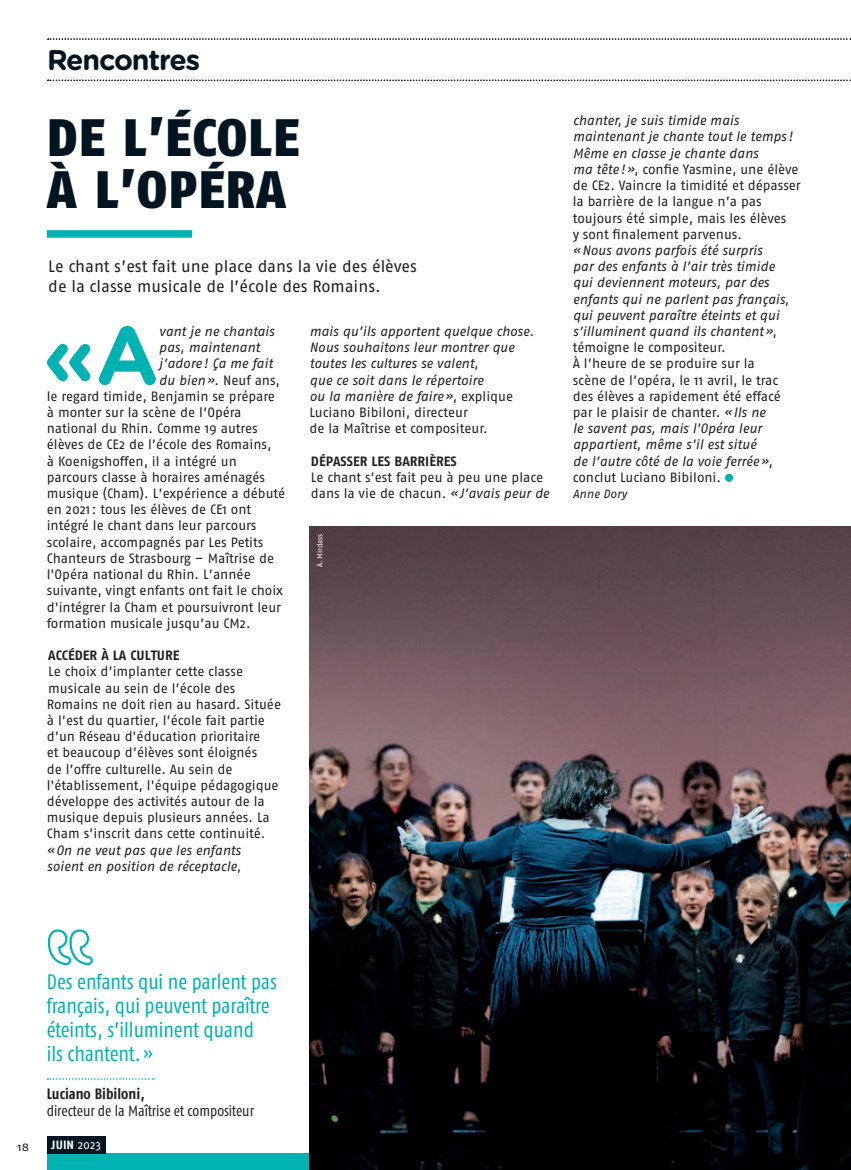
<style>
.page{position:relative;width:851px;height:1170px;background:#fff}
.page>*{position:absolute;margin:0;border:0;box-sizing:border-box;transform-origin:0 0}
.t1{font:700 82.35px "Gotham Rounded";color:#00b2b2}
.t2{font:900 52.5px/52.5px "Fago No";letter-spacing:.02em;color:#001522;scale:.95 1}
.t3{font:700 28.5px "Gotham Rounded";letter-spacing:-.04em;color:#001522}
.t4{font:21px/24px "Fago Co";color:#00b2b2}
.t5{font:16.5px/19.8px "Fago No";color:#231f20}
.t6{font:15px "Fago Co";letter-spacing:-.005em;color:#231f20}
.t7{font:700 15px "Fago Co";color:#231f20}
.t8{font:13.5px/16.2px "Fago No";color:#231f20}
.t9{font:italic 13.5px/16.2px "Fago No";color:#231f20}
.t10{font:700 13.5px "Fago No";color:#231f20}
.t11{font:700 12px "Fago No";color:#fff}
.t12{font:italic 12px "Fago No";color:#231f20}
.t13{font:11.1px "Fago Ex";color:#231f20}
.t14{font:7.5px "Fago No";letter-spacing:-.015em;color:#fff}
.s1{font-style:italic}
.s2{font-style:normal}
.s3{font-weight:400}
</style>
<div class="page">
<div style="left:47px;top:1153px;width:505px;height:16px;background:#00b2b2"></div>
<svg style="left:48px;top:80px;width:803px;height:1px"></svg>
<svg style="left:48px;top:38px;width:803px;height:2px"></svg>
<div style="left:47px;top:1135px;width:58px;height:18px;background:#001522"></div>
<div style="left:725px;top:473px;width:8px;height:9px;background:#00b2b2;border-radius:50%"></div>
<div style="left:47px;top:230px;width:145px;height:8px;background:#00b2b2"></div>
<img style="left:309px;top:526px;width:541px;height:643px">
<svg style="left:48px;top:1078px;width:106px;height:1px"></svg>
<svg style="left:47px;top:929px;width:46px;height:37px"></svg>
<h3 class="t3" style="left:47px;top:39px;width:154px">Rencontres</h3>
<h2 class="t2" style="left:47px;top:110px;width:267px">DE L’ÉCOLE<br>À L’OPÉRA</h2>
<p class="t5" style="left:48px;top:256px;width:370px">Le chant s’est fait une place dans la vie des élèves de la classe musicale de l’école des Romains.</p>
<h1 class="t1" style="left:43px;top:295px;width:118px">«A</h1>
<p class="t9" style="left:159px;top:323px;width:117px">vant je ne chantais</p>
<p class="t9" style="left:159px;top:339px;width:102px">pas, maintenant</p>
<p class="t9" style="left:159px;top:355px;width:115px">j’adore ! Ça me fait</p>
<p class="t8" style="left:159px;top:371px;width:123px"><span class="s1">du bien»</span>. Neuf ans,</p>
<p class="t8" style="left:47px;top:388px;width:230px">le regard timide, Benjamin se prépare</p>
<p class="t8" style="left:47px;top:404px;width:196px">à monter sur la scène de l’Opéra</p>
<p class="t8" style="left:47px;top:420px;width:212px">national du Rhin. Comme 19 autres</p>
<p class="t8" style="left:47px;top:436px;width:226px">élèves de CE2 de l’école des Romains,</p>
<p class="t8" style="left:47px;top:452px;width:192px">à Koenigshoffen, il a intégré un</p>
<p class="t8" style="left:47px;top:469px;width:220px">parcours classe à horaires aménagés</p>
<p class="t8" style="left:47px;top:485px;width:240px">musique (Cham). L’expérience a débuté</p>
<p class="t8" style="left:47px;top:501px;width:206px">en 2021: tous les élèves de CE1 ont</p>
<p class="t8" style="left:47px;top:517px;width:211px">intégré le chant dans leur parcours</p>
<p class="t8" style="left:47px;top:533px;width:218px">scolaire, accompagnés par Les Petits</p>
<p class="t8" style="left:47px;top:550px;width:229px">Chanteurs de Strasbourg – Maîtrise de</p>
<p class="t8" style="left:47px;top:566px;width:205px">l'Opéra national du Rhin. L’année</p>
<p class="t8" style="left:47px;top:582px;width:238px">suivante, vingt enfants ont fait le choix</p>
<p class="t8" style="left:47px;top:598px;width:236px">d'intégrer la Cham et poursuivront leur</p>
<p class="t8" style="left:47px;top:614px;width:205px">formation musicale jusqu’au CM2.</p>
<p class="t10" style="left:48px;top:647px;width:133px">ACCÉDER À LA CULTURE</p>
<p class="t8" style="left:47px;top:663px;width:236px">Le choix d’implanter cette classe musicale au sein de l’école des Romains ne doit rien au hasard. Située à l’est du quartier, l’école fait partie d’un Réseau d'éducation prioritaire<br>et beaucoup d’élèves sont éloignés<br>de l’offre culturelle. Au sein de l'établissement, l'équipe pédagogique développe des activités autour de la musique depuis plusieurs années. La Cham s’inscrit dans cette continuité.</p>
<p class="t9" style="left:47px;top:841px;width:196px">«On ne veut pas que les enfants soient en position de réceptacle,</p>
<p class="t9" style="left:309px;top:323px;width:226px">mais qu’ils apportent quelque chose.<br>Nous souhaitons leur montrer que toutes les cultures se valent,<br>que ce soit dans le répertoire<br>ou la manière de faire»<span class="s2">, explique<br>Luciano Bibiloni, directeur<br>de la Maîtrise et compositeur.</span></p>
<p class="t10" style="left:311px;top:453px;width:147px">DÉPASSER LES BARRIÈRES</p>
<p class="t8" style="left:311px;top:469px;width:240px">Le chant s’est fait peu à peu une place dans la vie de chacun. <span class="s1">«J’avais peur de</span></p>
<p class="t14" style="left:315px;top:567px;width:35px;rotate:-90deg">A. Mirdass</p>
<p class="t8" style="left:572px;top:112px;width:229px"><span class="s1">chanter, je suis timide mais maintenant je chante tout le temps !<br>Même en classe je chante dans<br>ma tête !»</span>, confie Yasmine, une élève de CE2. Vaincre la timidité et dépasser la barrière de la langue n’a pas toujours été simple, mais les élèves<br>y sont finalement parvenus.</p>
<p class="t9" style="left:572px;top:242px;width:218px">«Nous avons parfois été surpris<br>par des enfants à l’air très timide qui deviennent moteurs, par des enfants qui ne parlent pas français, qui peuvent paraître éteints et qui s’illuminent quand ils chantent»<span class="s2">, témoigne le compositeur.<br>À l’heure de se produire sur la scène de l’opéra, le 11 avril, le trac des élèves a rapidement été effacé par le plaisir de chanter.</span> «Ils ne<br>le savent pas, mais l'Opéra leur appartient, même s'il est situé<br>de l’autre côté de la voie ferrée»<span class="s2">, conclut Luciano Bibiloni.</span></p>
<p class="t12" style="left:572px;top:487px;width:56px">Anne Dory</p>
<p class="t13" style="left:18px;top:1140px;width:13px">18</p>
<h3 class="t4" style="left:47px;top:969px;width:231px">Des enfants qui ne parlent pas français, qui peuvent paraître éteints, s’illuminent quand<br>ils chantent. »</h3>
<p class="t7" style="left:47px;top:1085px;width:99px">Luciano Bibiloni,</p>
<p class="t6" style="left:47px;top:1101px;width:209px">directeur de la Maîtrise et compositeur</p>
<p class="t11" style="left:51px;top:1137px;width:51px">JUIN <span class="s3">2023</span></p>
</div>
